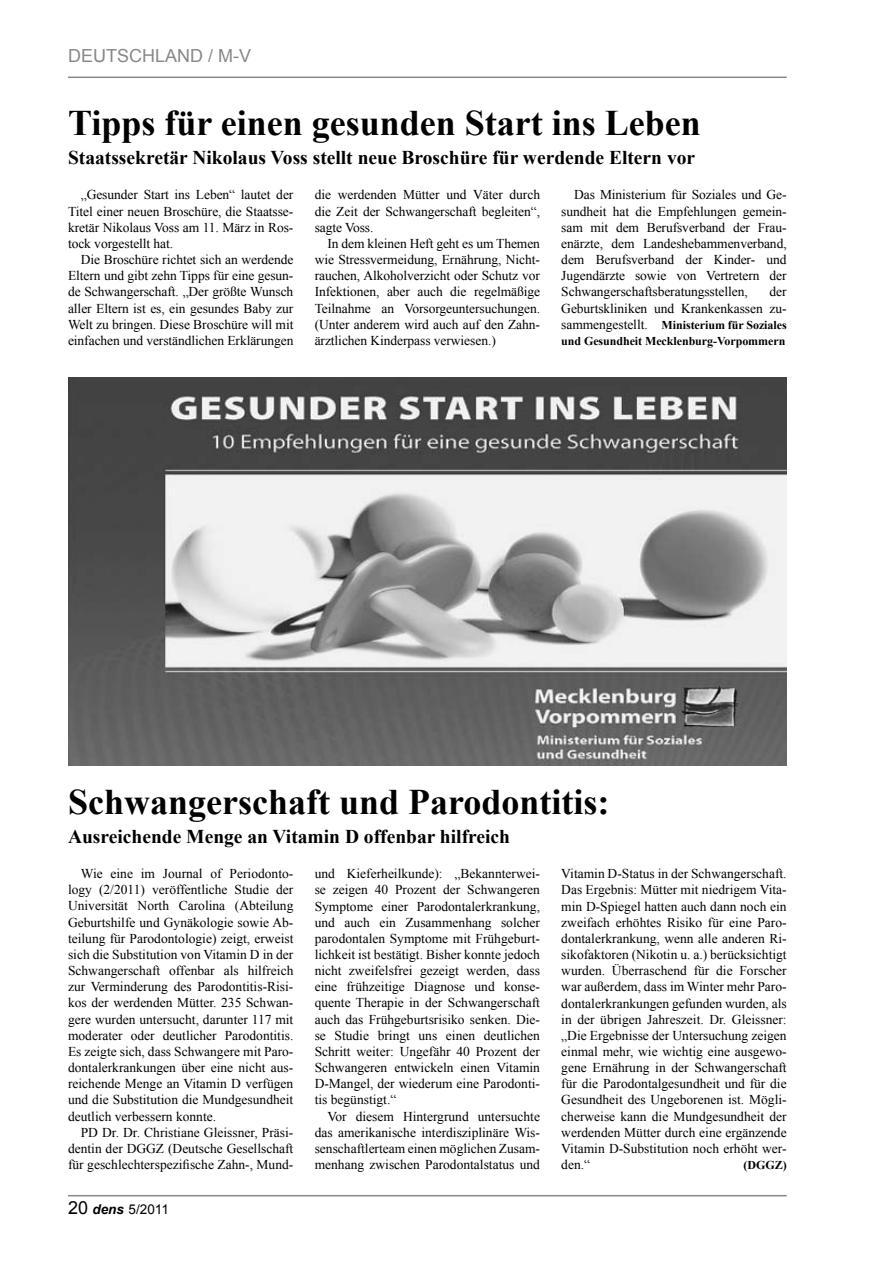
<style>
.page{position:relative;width:893px;height:1263px;background:#fff}
.page>*{position:absolute;margin:0;border:0;box-sizing:border-box;transform-origin:0 0}
.t1{font:700 36px "Times New Roman";color:#000}
.t2{font:700 19.5px "Times New Roman";color:#000}
.t3{font:18px "Arial";color:#87888a}
.t4{font:13.5px/16.2px "Times New Roman";letter-spacing:-.005em;color:#000;text-align:justify}
.t5{font:13.5px "Arial";color:#000}
.t6{font:700 12px/16.2px "Times New Roman";letter-spacing:-.005em;color:#000}
.s1{font-weight:400;font-size:13.5px}
.s2{font-size:18px}
.s3{font-weight:700;font-style:italic}
</style>
<div class="page">
<hr style="left:68px;top:1195px;width:719px;height:1px;background:#87888a">
<hr style="left:68px;top:77px;width:719px;height:1px;background:#87888a">
<img style="left:68px;top:377px;width:719px;height:388px">
<h3 class="t3" style="left:68px;top:44px;width:184px">DEUTSCHLAND / M-V</h3>
<h1 class="t1" style="left:68px;top:98px;width:634px">Tipps für einen gesunden Start ins Leben</h1>
<h2 class="t2" style="left:68px;top:144px;width:629px">Staatssekretär Nikolaus Voss stellt neue Broschüre für werdende Eltern vor</h2>
<p class="t4" style="left:68px;top:187px;width:227px;text-indent:13px">„Gesunder Start ins Leben“ lautet der Titel einer neuen Broschüre, die Staatsse&shy;kretär Nikolaus Voss am 11. März in Ros&shy;tock vorgestellt hat.</p>
<p class="t4" style="left:68px;top:251px;width:227px;text-indent:13px">Die Broschüre richtet sich an werdende Eltern und gibt zehn Tipps für eine gesun&shy;de Schwangerschaft. „Der größte Wunsch aller Eltern ist es, ein gesundes Baby zur Welt zu bringen. Diese Broschüre will mit einfachen und verständlichen Erklärungen</p>
<p class="t4" style="left:315px;top:187px;width:227px">die werdenden Mütter und Väter durch die Zeit der Schwangerschaft begleiten“, sagte Voss.</p>
<p class="t4" style="left:315px;top:235px;width:227px;text-indent:13px">In dem kleinen Heft geht es um Themen wie Stressvermeidung, Ernährung, Nicht&shy;rauchen, Alkoholverzicht oder Schutz vor Infektionen, aber auch die regelmäßige Teilnahme an Vorsorgeuntersuchungen. (Unter anderem wird auch auf den Zahn&shy;ärztlichen Kinderpass verwiesen.)</p>
<p class="t4" style="left:561px;top:187px;width:227px;text-indent:13px">Das Ministerium für Soziales und Ge&shy;sundheit hat die Empfehlungen gemein&shy;sam mit dem Berufsverband der Frau&shy;enärzte, dem Landeshebammenverband, dem Berufsverband der Kinder- und Jugendärzte sowie von Vertretern der Schwangerschaftsberatungsstellen,</p>
<p class="t4" style="left:561px;top:284px;width:227px;text-align:right">der<br>Geburtskliniken und Krankenkassen zu-</p>
<p class="t6" style="left:561px;top:316px;width:227px"><span class="s1">sammengestellt.</span> Ministerium für Soziales und Gesundheit Mecklenburg-Vorpommern</p>
<h1 class="t1" style="left:68px;top:776px;width:543px">Schwangerschaft und Parodontitis:</h1>
<h2 class="t2" style="left:68px;top:823px;width:443px">Ausreichende Menge an Vitamin D offenbar hilfreich</h2>
<p class="t4" style="left:68px;top:865px;width:227px;text-indent:13px">Wie eine im Journal of Periodonto&shy;logy (2/2011) veröffentliche Studie der Universität North Carolina (Abteilung Geburtshilfe und Gynäkologie sowie Ab&shy;teilung für Parodontologie) zeigt, erweist sich die Substitution von Vitamin D in der Schwangerschaft offenbar als hilfreich zur Verminderung des Parodontitis-Risi&shy;kos der werdenden Mütter. 235 Schwan&shy;gere wurden untersucht, darunter 117 mit moderater oder deutlicher Parodontitis.<br>Es zeigte sich, dass Schwangere mit Paro&shy;dontalerkrankungen über eine nicht aus&shy;reichende Menge an Vitamin D verfügen und die Substitution die Mundgesundheit deutlich verbessern konnte.</p>
<p class="t4" style="left:68px;top:1124px;width:227px;text-indent:13px">PD Dr. Dr. Christiane Gleissner, Präsi&shy;dentin der DGGZ (Deutsche Gesellschaft für geschlechterspezifische Zahn-, Mund-</p>
<p class="t5" style="left:68px;top:1201px;width:102px"><span class="s2">20</span> <span class="s3">dens</span> 5/2011</p>
<p class="t4" style="left:315px;top:865px;width:227px">und Kieferheilkunde): „Bekannterwei&shy;se zeigen 40 Prozent der Schwangeren Symptome einer Parodontalerkrankung, und auch ein Zusammenhang solcher parodontalen Symptome mit Frühgeburt&shy;lichkeit ist bestätigt. Bisher konnte jedoch nicht zweifelsfrei gezeigt werden, dass eine frühzeitige Diagnose und konse&shy;quente Therapie in der Schwangerschaft auch das Frühgeburtsrisiko senken. Die&shy;se Studie bringt uns einen deutlichen Schritt weiter: Ungefähr 40 Prozent der Schwangeren entwickeln einen Vitamin D-Mangel, der wiederum eine Parodonti&shy;tis begünstigt.“</p>
<p class="t4" style="left:315px;top:1108px;width:227px;text-indent:13px">Vor diesem Hintergrund untersuchte das amerikanische interdisziplinäre Wis&shy;senschaftlerteam einen möglichen Zusam&shy;menhang zwischen Parodontalstatus und</p>
<p class="t4" style="left:561px;top:865px;width:227px">Vitamin D-Status in der Schwangerschaft.<br>Das Ergebnis: Mütter mit niedrigem Vita&shy;min D-Spiegel hatten auch dann noch ein zweifach erhöhtes Risiko für eine Paro&shy;dontalerkrankung, wenn alle anderen Ri&shy;sikofaktoren (Nikotin u. a.) berücksichtigt wurden. Überraschend für die Forscher war außerdem, dass im Winter mehr Paro&shy;dontalerkrankungen gefunden wurden, als in der übrigen Jahreszeit. Dr. Gleissner: „Die Ergebnisse der Untersuchung zeigen einmal mehr, wie wichtig eine ausgewo&shy;gene Ernährung in der Schwangerschaft für die Parodontalgesundheit und für die Gesundheit des Ungeborenen ist. Mögli&shy;cherweise kann die Mundgesundheit der werdenden Mütter durch eine ergänzende Vitamin D-Substitution noch erhöht wer&shy;den.“</p>
<p class="t6" style="left:743px;top:1156px;width:45px">(DGGZ)</p>
</div>
